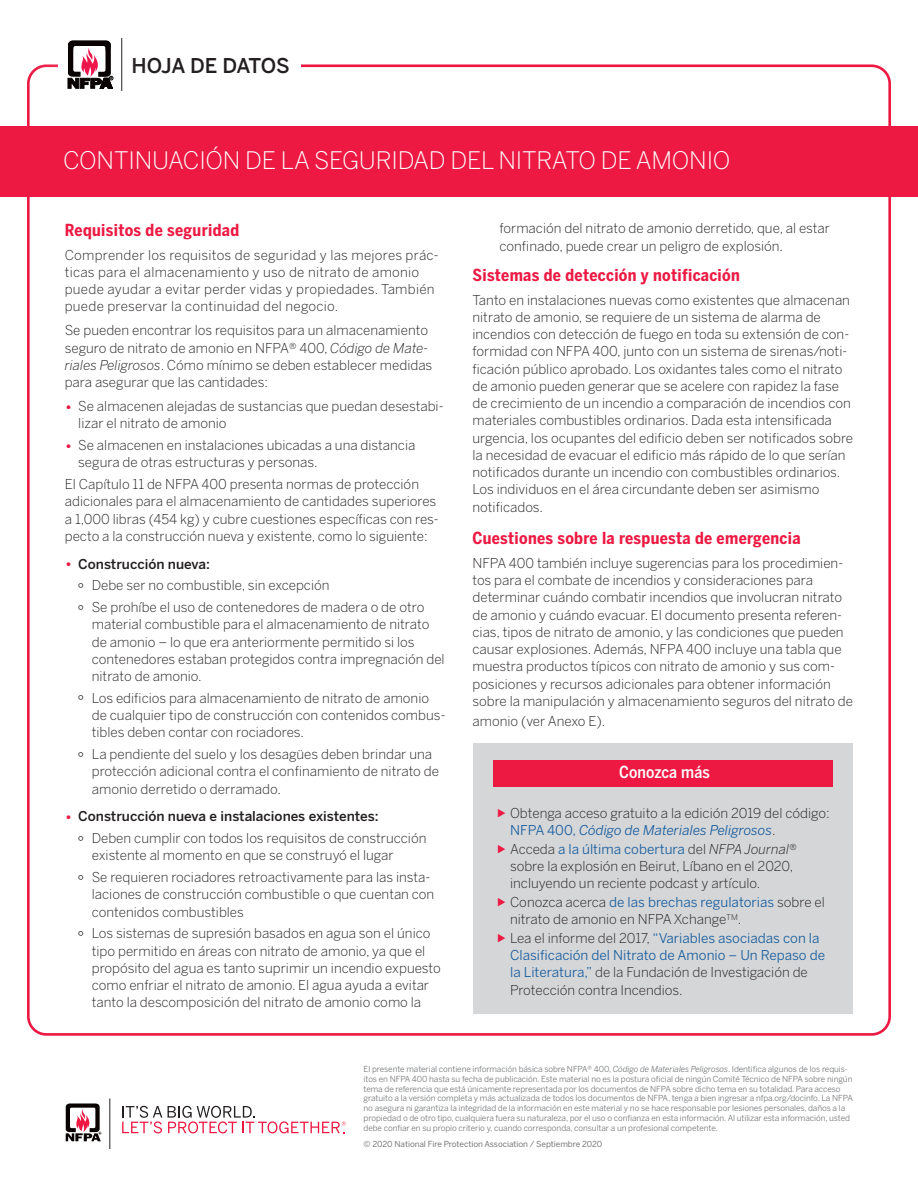
<style>
.page{position:relative;width:918px;height:1188px;background:#fff}
.page>*{position:absolute;margin:0;border:0;box-sizing:border-box;transform-origin:0 0}
.Headline_Small{font:300 24px "Benton Sans";letter-spacing:-.01em;color:#fff}
.Headline{font:500 20.25px "Benton Sans";letter-spacing:-.02em;color:#231f20}
.t1{font:700 16.5px "Benton Sans Condensed";letter-spacing:.02em;color:#ed1943}
.Header_Level_2{font:500 16.5px "Benton Sans Condensed";letter-spacing:.005em;color:#fff}
.Body_Copy{font:300 13.5px/17.2px "Benton Sans";color:#231f20}
.Body_Copy-2{font:300 13.5px/17.2px "Benton Sans";letter-spacing:.02em;color:#231f20}
.Body_Copy-3{font:13.5px/17.2px "Benton Sans";color:#175d9e}
.Body_Copy-4{font:500 13.5px "Benton Sans";color:#231f20}
.t2{font:8.25px/9.8px "Benton Sans";letter-spacing:-.01em;color:#76787b}
.t3{font:8.25px "Benton Sans";letter-spacing:-.01em;color:#76787b}
.s1{font-style:italic}
.s2{font-size:16.5px;color:#ed1943}
.s3{font-weight:300;font-size:16.5px;color:#ed1943}
.s4{font-weight:400;color:#175d9e}
.s5{font-weight:400;font-style:italic;color:#175d9e}
.s6{font-weight:300;color:#231f20}
</style>
<div class="page">
<div style="left:0;top:126px;width:918px;height:71px;background:#ed1943"></div>
<div style="left:473px;top:743px;width:380px;height:270px;background:#d5d6d8"></div>
<div style="left:493px;top:761px;width:340px;height:26px;background:#ed1943"></div>
<svg style="left:66px;top:1104px;width:35px;height:37px"></svg>
<hr style="left:110px;top:1098px;width:1px;height:50px;background:#231f20">
<svg style="left:122px;top:1106px;width:40px;height:27px"></svg>
<svg style="left:168px;top:1106px;width:178px;height:28px"></svg>
<div style="left:25px;top:0;width:128px;height:130px;background:#fff"></div>
<svg style="left:68px;top:41px;width:45px;height:47px"></svg>
<hr style="left:121px;top:38px;width:1px;height:53px;background:#231f20">
<p class="Headline" style="left:131px;top:53px;width:160px">HOJA DE DATOS</p>
<p class="Headline_Small" style="left:63px;top:146px;width:669px">CONTINUACIÓN DE LA SEGURIDAD DEL NITRATO DE AMONIO</p>
<p class="t1" style="left:65px;top:219px;width:176px">Requisitos de seguridad</p>
<p class="Body_Copy-2" style="left:65px;top:246px;width:376px">Comprender los requisitos de seguridad y las mejores prác&shy;ticas para el almacenamiento y uso de nitrato de amonio puede ayudar a evitar perder vidas y propiedades. También puede preservar la continuidad del negocio.</p>
<p class="Body_Copy" style="left:65px;top:322px;width:369px">Se pueden encontrar los requisitos para un almacenamiento seguro de nitrato de amonio en NFPA® 400, <span class="s1">Código de Mate&shy;riales Peligrosos</span>. Cómo mínimo se deben establecer medidas para asegurar que las cantidades:</p>
<p class="Body_Copy" style="left:78px;top:398px;width:367px;text-indent:-14px"><span class="s2">•</span> Se almacenen alejadas de sustancias que puedan desestabi&shy;lizar el nitrato de amonio</p>
<p class="Body_Copy" style="left:78px;top:437px;width:339px;text-indent:-14px"><span class="s2">•</span> Se almacenen en instalaciones ubicadas a una distancia segura de otras estructuras y personas.</p>
<p class="Body_Copy" style="left:65px;top:476px;width:375px">El Capítulo 11 de NFPA 400 presenta normas de protección adicionales para el almacenamiento de cantidades superiores a 1,000 libras (454 kg) y cubre cuestiones específicas con res&shy;pecto a la construcción nueva y existente, como lo siguiente:</p>
<p class="Body_Copy-4" style="left:65px;top:556px;width:147px"><span class="s3">•</span> Construcción nueva:</p>
<p class="Body_Copy" style="left:92px;top:577px;width:239px">Debe ser no combustible, sin excepción</p>
<p class="Body_Copy" style="left:92px;top:599px;width:354px">Se prohíbe el uso de contenedores de madera o de otro material combustible para el almacenamiento de nitrato de amonio – lo que era anteriormente permitido si los contenedores estaban protegidos contra impregnación del nitrato de amonio.</p>
<p class="Body_Copy" style="left:92px;top:689px;width:355px">Los edificios para almacenamiento de nitrato de amonio de cualquier tipo de construcción con contenidos combus&shy;tibles deben contar con rociadores.</p>
<p class="Body_Copy" style="left:92px;top:746px;width:349px">La pendiente del suelo y los desagües deben brindar una protección adicional contra el confinamiento de nitrato de amonio derretido o derramado.</p>
<p class="Body_Copy-4" style="left:65px;top:808px;width:315px"><span class="s3">•</span> Construcción nueva e instalaciones existentes:</p>
<p class="Body_Copy" style="left:92px;top:830px;width:336px">Deben cumplir con todos los requisitos de construcción existente al momento en que se construyó el lugar</p>
<p class="Body_Copy" style="left:92px;top:869px;width:344px">Se requieren rociadores retroactivamente para las insta&shy;laciones de construcción combustible o que cuentan con contenidos combustibles</p>
<p class="Body_Copy" style="left:92px;top:925px;width:351px">Los sistemas de supresión basados en agua son el único tipo permitido en áreas con nitrato de amonio, ya que el propósito del agua es tanto suprimir un incendio expuesto como enfriar el nitrato de amonio. El agua ayuda a evitar tanto la descomposición del nitrato de amonio como la</p>
<p class="Body_Copy" style="left:500px;top:219px;width:332px;line-height:18px">formación del nitrato de amonio derretido, que, al estar confinado, puede crear un peligro de explosión.</p>
<p class="t1" style="left:472px;top:264px;width:269px">Sistemas de detección y notificación</p>
<p class="Body_Copy" style="left:472px;top:291px;width:382px">Tanto en instalaciones nuevas como existentes que almacenan nitrato de amonio, se requiere de un sistema de alarma de incendios con detección de fuego en toda su extensión de con&shy;formidad con NFPA 400, junto con un sistema de sirenas/noti&shy;ficación público aprobado. Los oxidantes tales como el nitrato de amonio pueden generar que se acelere con rapidez la fase de crecimiento de un incendio a comparación de incendios con materiales combustibles ordinarios. Dada esta intensificada urgencia, los ocupantes del edificio deben ser notificados sobre la necesidad de evacuar el edificio más rápido de lo que serían notificados durante un incendio con combustibles ordinarios.<br>Los individuos en el área circundante deben ser asimismo notificados.</p>
<p class="t1" style="left:472px;top:528px;width:330px">Cuestiones sobre la respuesta de emergencia</p>
<p class="Body_Copy" style="left:472px;top:554px;width:382px">NFPA 400 también incluye sugerencias para los procedimien&shy;tos para el combate de incendios y consideraciones para determinar cuándo combatir incendios que involucran nitrato de amonio y cuándo evacuar. El documento presenta referen&shy;cias, tipos de nitrato de amonio, y las condiciones que pueden causar explosiones. Además, NFPA 400 incluye una tabla que muestra productos típicos con nitrato de amonio y sus com&shy;posiciones y recursos adicionales para obtener información sobre la manipulación y almacenamiento seguros del nitrato de</p>
<p class="Body_Copy" style="left:472px;top:712px;width:134px">amonio (ver Anexo E).</p>
<p class="Header_Level_2" style="left:619px;top:762px;width:92px">Conozca más</p>
<p class="Body_Copy" style="left:510px;top:804px;width:321px">Obtenga acceso gratuito a la edición 2019 del código:<br><span class="s4">NFPA 400,</span> <span class="s5">Código de Materiales Peligrosos</span>.</p>
<p class="Body_Copy" style="left:510px;top:840px;width:288px">Acceda <span class="s4">a la última cobertura</span> del <span class="s1">NFPA Journal® </span>sobre la explosión en Beirut, Líbano en el 2020, incluyendo un reciente podcast y artículo.</p>
<p class="Body_Copy" style="left:510px;top:893px;width:316px">Conozca acerca <span class="s4">de las brechas regulatorias</span> sobre el nitrato de amonio en NFPA Xchange<sup>TM</sup>.</p>
<p class="Body_Copy-3" style="left:510px;top:929px;width:316px"><span class="s6">Lea el informe del 2017,</span> “Variables asociadas con la Clasificación del Nitrato de Amonio – Un Repaso de la Literatura,” <span class="s6">de la Fundación de Investigación de Protección contra Incendios.</span></p>
<p class="t2" style="left:364px;top:1064px;width:491px">El presente material contiene información básica sobre NFPA® 400, <span class="s1">Código de Materiales Peligrosos</span>. Identifica algunos de los requis&shy;itos en NFPA 400 hasta su fecha de publicación. Este material no es la postura oficial de ningún Comité Técnico de NFPA sobre ningún tema de referencia que está únicamente representada por los documentos de NFPA sobre dicho tema en su totalidad. Para acceso gratuito a la versión completa y más actualizada de todos los documentos de NFPA, tenga a bien ingresar a nfpa.org/docinfo. La NFPA no asegura ni garantiza la integridad de la información en este material y no se hace responsable por lesiones personales, daños a la propiedad o de otro tipo, cualquiera fuera su naturaleza, por el uso o confianza en esta información. Al utilizar esta información, usted debe confiar en su propio criterio y, cuando corresponda, consultar a un profesional competente.</p>
<p class="t3" style="left:364px;top:1139px;width:240px">© 2020 National Fire Protection Association / Septiembre 2020</p>
</div>
